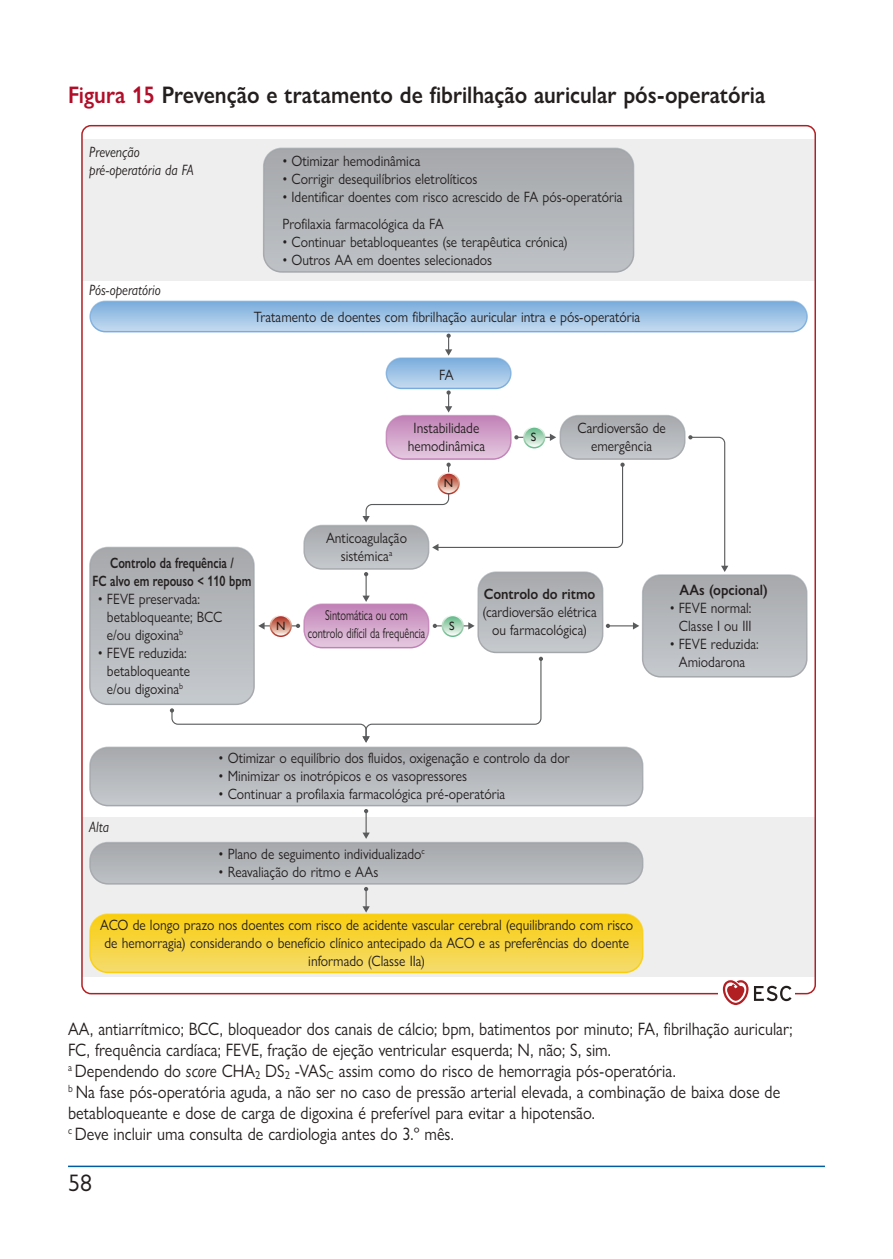
<style>
.page{position:relative;width:893px;height:1259px;background:#fff}
.page>*{position:absolute;margin:0;border:0;box-sizing:border-box;transform-origin:0 0}
.t1{font:600 24px "Gill Sans Nova";color:#241f1f;scale:.9 1}
.t2{font:24px "Gill Sans Nova";color:#241f1f}
.t3{font:18px/21px "Gill Sans Nova";color:#241f1f;scale:.9 1}
.t4{font:15px/18px "Gill Sans Nova";color:#241f1f;text-align:center;scale:.9 1}
.t5{font:italic 15px/18px "Gill Sans Nova";color:#241f1f;scale:.9 1}
.t6{font:600 15px/18px "Gill Sans Nova";color:#241f1f;text-align:center;scale:.76 1}
.t7{font:600 15px "Gill Sans Nova";color:#241f1f;scale:.9 1}
.t8{font:14.4px/17.4px "Gill Sans Nova";color:#241f1f;text-align:center;scale:.72 1}
.t9{font:12px "Gill Sans";color:#241f1f}
.s1{color:#b20d29}
.s2{font-style:italic}
</style>
<div class="page">
<hr style="left:68px;top:1165px;width:757px;height:2px;background:#005ba3">
<svg style="left:723px;top:980px;width:25px;height:25px"></svg>
<svg style="left:754px;top:985px;width:37px;height:16px"></svg>
<div style="left:82px;top:139px;width:733px;height:141px;background:#eee"></div>
<svg style="left:82px;top:816px;width:734px;height:160px;background:#e8ddda"></svg>
<svg style="left:89px;top:300px;width:719px;height:673px"></svg>
<svg style="left:263px;top:148px;width:371px;height:125px;background:#b1b4b8"></svg>
<h1 class="t1" style="left:68px;top:80px;width:776px"><span class="s1">Figura 15</span> Prevenção e tratamento de fibrilhação auricular pós-operatória</h1>
<p class="t5" style="left:89px;top:142px;width:118px">Prevenção pré-operatória da FA</p>
<p class="t5" style="left:89px;top:280px;width:81px">Pós-operatório</p>
<p class="t4" style="left:282px;top:152px;width:155px">• Otimizar hemodinâmica</p>
<p class="t4" style="left:282px;top:170px;width:218px">• Corrigir desequilíbrios eletrolíticos</p>
<p class="t4" style="left:282px;top:184px;width:379px;line-height:26.4px;text-align:left">• Identificar doentes com risco acrescido de FA pós-operatória<br>Profilaxia farmacológica da FA</p>
<p class="t4" style="left:282px;top:233px;width:319px">• Continuar betabloqueantes (se terapêutica crónica)</p>
<p class="t4" style="left:282px;top:251px;width:235px">• Outros AA em doentes selecionados</p>
<p class="t4" style="left:254px;top:307px;width:431px">Tratamento de doentes com fibrilhação auricular intra e pós-operatória</p>
<p class="t4" style="left:439px;top:366px;width:17px">FA</p>
<p class="t4" style="left:408px;top:419px;width:87px">Instabilidade hemodinâmica</p>
<p class="t9" style="left:444px;top:476px;width:11px">N</p>
<p class="t9" style="left:531px;top:430px;width:7px">S</p>
<p class="t4" style="left:577px;top:419px;width:100px">Cardioversão de emergência</p>
<p class="t6" style="left:93px;top:554px;width:210px">Controlo da frequência /<br>FC alvo em repouso &lt; 110 bpm</p>
<p class="t4" style="left:107px;top:590px;width:130px;text-align:left;text-indent:-9px">• FEVE preservada: betabloqueante; BCC e/ou digoxina<sup>b</sup></p>
<p class="t4" style="left:107px;top:644px;width:94px;text-align:left;text-indent:-9px">• FEVE reduzida: betabloqueante e/ou digoxina<sup>b</sup></p>
<p class="t9" style="left:276px;top:618px;width:11px">N</p>
<p class="t4" style="left:326px;top:529px;width:91px">Anticoagulação sistémica<sup>a</sup></p>
<p class="t8" style="left:308px;top:606px;width:165px">Sintomática ou com controlo difícil da frequência</p>
<p class="t9" style="left:449px;top:618px;width:7px">S</p>
<p class="t7" style="left:484px;top:585px;width:126px">Controlo do ritmo</p>
<p class="t4" style="left:482px;top:603px;width:128px">(cardioversão elétrica ou farmacológica)</p>
<p class="t5" style="left:89px;top:817px;width:24px">Alta</p>
<p class="t4" style="left:219px;top:748px;width:392px">• Otimizar o equilíbrio dos fluidos, oxigenação e controlo da dor</p>
<p class="t4" style="left:219px;top:766px;width:278px">• Minimizar os inotrópicos e os vasopressores</p>
<p class="t4" style="left:219px;top:784px;width:320px">• Continuar a profilaxia farmacológica pré-operatória</p>
<p class="t4" style="left:219px;top:844px;width:231px">• Plano de seguimento individualizado<sup>c</sup></p>
<p class="t4" style="left:219px;top:862px;width:179px">• Reavaliação do ritmo e AAs</p>
<p class="t4" style="left:100px;top:915px;width:594px">ACO de longo prazo nos doentes com risco de acidente vascular cerebral (equilibrando com risco de hemorragia) considerando o benefício clínico antecipado da ACO e as preferências do doente informado (Classe IIa)</p>
<p class="t7" style="left:679px;top:581px;width:100px">AAs (opcional)</p>
<p class="t4" style="left:670px;top:599px;width:93px;text-align:right">• FEVE normal:<br>Classe I ou III</p>
<p class="t4" style="left:670px;top:635px;width:100px">• FEVE reduzida:<br>Amiodarona</p>
<p class="t3" style="left:68px;top:1018px;width:806px">AA, antiarrítmico; BCC, bloqueador dos canais de cálcio; bpm, batimentos por minuto; FA, fibrilhação auricular; FC, frequência cardíaca; FEVE, fração de ejeção ventricular esquerda; N, não; S, sim.<br><sup>a</sup> Dependendo do <span class="s2">score</span> CHA<sub>2</sub> DS<sub>2</sub> -VAS<sub>C</sub> assim como do risco de hemorragia pós-operatória.<br><sup>b</sup> Na fase pós-operatória aguda, a não ser no caso de pressão arterial elevada, a combinação de baixa dose de betabloqueante e dose de carga de digoxina é preferível para evitar a hipotensão.<br><sup>c</sup> Deve incluir uma consulta de cardiologia antes do 3.º mês.</p>
<h1 class="t2" style="left:68px;top:1168px;width:25px">58</h1>
</div>
